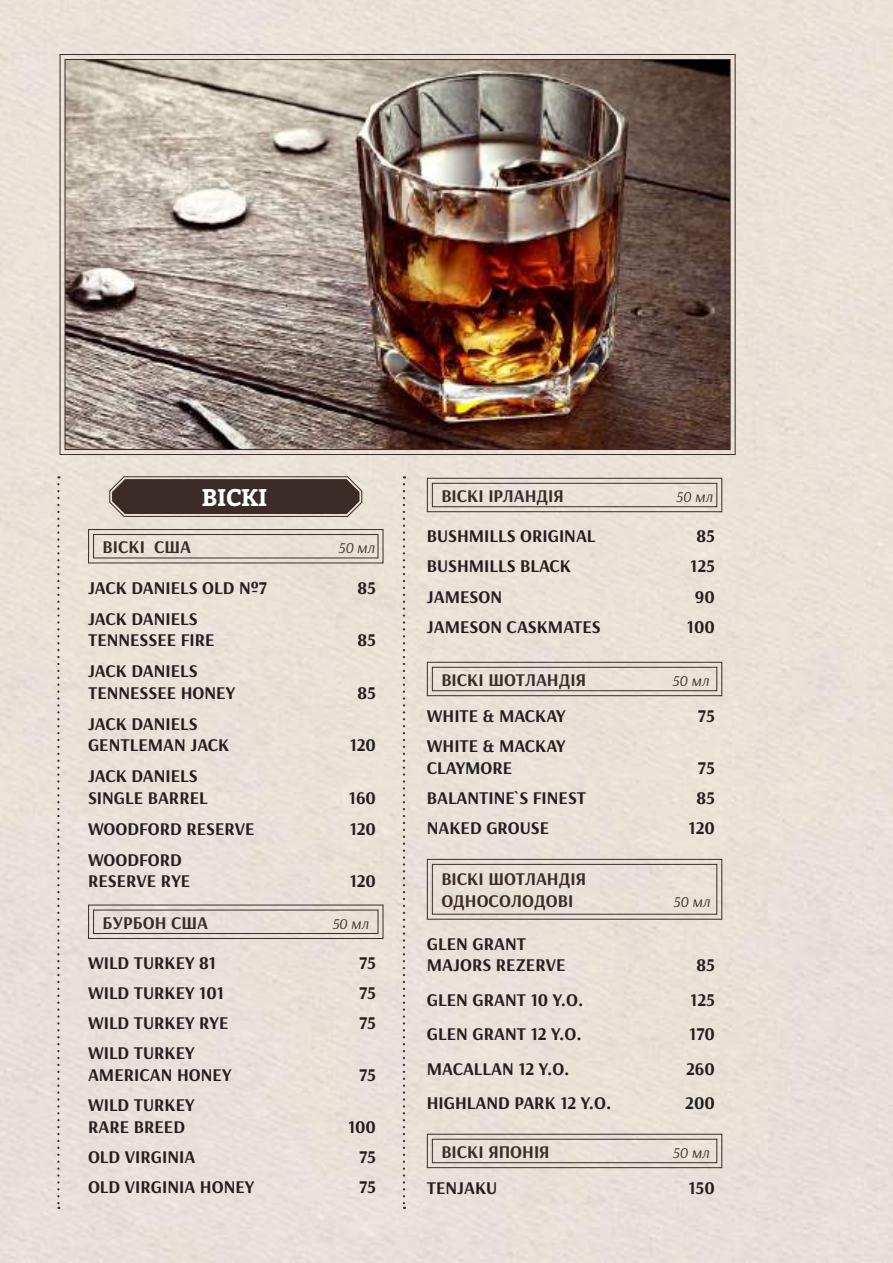
<style>
.page{position:relative;width:893px;height:1263px;background:#e9e1d8}
.page>*{position:absolute;margin:0;border:0;box-sizing:border-box;transform-origin:0 0}
.t1{font:700 24px "Bitter";letter-spacing:-.02em;color:#fff}
.t2{font:700 18px/21.6px "Arsenal";color:#241f1f}
.t3{font:700 18px/21.6px "Arsenal";color:#3b2c28}
.t4{font:italic 15px "Arsenal";color:#3b2c28}
</style>
<div class="page">
<svg style="left:108px;top:475px;width:255px;height:43px;background:#5c4e49"></svg>
<svg style="left:88px;top:528px;width:296px;height:36px;background:#d4cbc1"></svg>
<svg style="left:88px;top:904px;width:296px;height:35px;background:#d2c9c2"></svg>
<svg style="left:426px;top:477px;width:297px;height:36px;background:#d4cbc2"></svg>
<svg style="left:426px;top:661px;width:297px;height:36px;background:#d4cbc2"></svg>
<svg style="left:426px;top:858px;width:297px;height:62px;background:#dbd2ca"></svg>
<svg style="left:426px;top:1133px;width:297px;height:36px;background:#d3cac2"></svg>
<svg style="left:59px;top:53px;width:677px;height:402px;background:#c3bab1"></svg>
<img style="left:64px;top:58px;width:667px;height:392px">
<svg style="left:403px;top:484px;width:2px;height:725px"></svg>
<svg style="left:57px;top:484px;width:3px;height:725px;background:#c8beb8"></svg>
<h1 class="t1" style="left:202px;top:479px;width:67px">ВІСКІ</h1>
<p class="t3" style="left:103px;top:537px;width:90px">ВІСКІ США</p>
<p class="t4" style="left:338px;top:539px;width:38px">50 мл</p>
<p class="t2" style="left:88px;top:577px;width:180px">JACK DANIELS OLD №7</p>
<p class="t2" style="left:358px;top:577px;width:20px">85</p>
<p class="t2" style="left:88px;top:608px;width:128px">JACK DANIELS<br>TENNESSEE FIRE</p>
<p class="t2" style="left:358px;top:630px;width:20px">85</p>
<p class="t2" style="left:88px;top:661px;width:149px">JACK DANIELS<br>TENNESSEE HONEY</p>
<p class="t2" style="left:88px;top:713px;width:143px">JACK DANIELS<br>GENTLEMAN JACK</p>
<p class="t2" style="left:88px;top:766px;width:121px">JACK DANIELS<br>SINGLE BARREL</p>
<p class="t2" style="left:358px;top:682px;width:20px">85</p>
<p class="t2" style="left:350px;top:735px;width:28px">120</p>
<p class="t2" style="left:349px;top:787px;width:29px">160</p>
<p class="t2" style="left:88px;top:818px;width:168px">WOODFORD RESERVE</p>
<p class="t2" style="left:350px;top:818px;width:28px">120</p>
<p class="t2" style="left:88px;top:849px;width:104px">WOODFORD<br>RESERVE RYE</p>
<p class="t2" style="left:350px;top:871px;width:28px">120</p>
<p class="t3" style="left:103px;top:912px;width:107px">БУРБОН США</p>
<p class="t4" style="left:332px;top:914px;width:38px">50 мл</p>
<p class="t2" style="left:88px;top:953px;width:129px">WILD TURKEY 81</p>
<p class="t2" style="left:359px;top:953px;width:18px">75</p>
<p class="t2" style="left:88px;top:983px;width:137px">WILD TURKEY 101</p>
<p class="t2" style="left:359px;top:983px;width:18px">75</p>
<p class="t2" style="left:88px;top:1013px;width:142px">WILD TURKEY RYE</p>
<p class="t2" style="left:359px;top:1013px;width:18px">75</p>
<p class="t2" style="left:88px;top:1043px;width:145px">WILD TURKEY<br>AMERICAN HONEY</p>
<p class="t2" style="left:359px;top:1065px;width:18px">75</p>
<p class="t2" style="left:88px;top:1095px;width:108px">WILD TURKEY<br>RARE BREED</p>
<p class="t2" style="left:348px;top:1116px;width:30px">100</p>
<p class="t2" style="left:88px;top:1146px;width:109px">OLD VIRGINIA</p>
<p class="t2" style="left:359px;top:1146px;width:18px">75</p>
<p class="t2" style="left:88px;top:1176px;width:168px">OLD VIRGINIA HONEY</p>
<p class="t2" style="left:359px;top:1176px;width:18px">75</p>
<p class="t3" style="left:441px;top:485px;width:124px">ВІСКІ ІРЛАНДІЯ</p>
<p class="t4" style="left:676px;top:488px;width:38px">50 мл</p>
<p class="t2" style="left:427px;top:526px;width:170px">BUSHMILLS ORIGINAL</p>
<p class="t2" style="left:696px;top:526px;width:20px">85</p>
<p class="t2" style="left:427px;top:556px;width:146px">BUSHMILLS BLACK</p>
<p class="t2" style="left:690px;top:556px;width:26px">125</p>
<p class="t2" style="left:427px;top:586px;width:77px">JAMESON</p>
<p class="t2" style="left:695px;top:586px;width:21px">90</p>
<p class="t2" style="left:427px;top:616px;width:175px">JAMESON CASKMATES</p>
<p class="t2" style="left:687px;top:616px;width:30px">100</p>
<p class="t3" style="left:441px;top:669px;width:146px">ВІСКІ ШОТЛАНДІЯ</p>
<p class="t4" style="left:672px;top:671px;width:38px">50 мл</p>
<p class="t2" style="left:427px;top:706px;width:140px">WHITE &amp; MACKAY</p>
<p class="t2" style="left:698px;top:706px;width:18px">75</p>
<p class="t2" style="left:427px;top:736px;width:140px">WHITE &amp; MACKAY<br>CLAYMORE</p>
<p class="t2" style="left:698px;top:757px;width:18px">75</p>
<p class="t2" style="left:427px;top:787px;width:161px">BALANTINE`S FINEST</p>
<p class="t2" style="left:696px;top:787px;width:20px">85</p>
<p class="t2" style="left:427px;top:818px;width:124px">NAKED GROUSE</p>
<p class="t2" style="left:689px;top:818px;width:28px">120</p>
<p class="t3" style="left:441px;top:869px;width:146px">ВІСКІ ШОТЛАНДІЯ<br>ОДНОСОЛОДОВІ</p>
<p class="t4" style="left:673px;top:893px;width:38px">50 мл</p>
<p class="t2" style="left:427px;top:933px;width:140px">GLEN GRANT<br>MAJORS REZERVE</p>
<p class="t2" style="left:696px;top:955px;width:20px">85</p>
<p class="t2" style="left:427px;top:989px;width:158px">GLEN GRANT 10 Y.O.</p>
<p class="t2" style="left:690px;top:989px;width:26px">125</p>
<p class="t2" style="left:427px;top:1024px;width:156px">GLEN GRANT 12 Y.O.</p>
<p class="t2" style="left:689px;top:1024px;width:27px">170</p>
<p class="t2" style="left:427px;top:1058px;width:144px">MACALLAN 12 Y.O.</p>
<p class="t2" style="left:686px;top:1058px;width:30px">260</p>
<p class="t2" style="left:427px;top:1092px;width:186px">HIGHLAND PARK 12 Y.O.</p>
<p class="t2" style="left:685px;top:1092px;width:31px">200</p>
<p class="t3" style="left:441px;top:1141px;width:110px">ВІСКІ ЯПОНІЯ</p>
<p class="t4" style="left:672px;top:1143px;width:38px">50 мл</p>
<p class="t2" style="left:427px;top:1178px;width:72px">TENJAKU</p>
<p class="t2" style="left:688px;top:1178px;width:28px">150</p>
</div>
